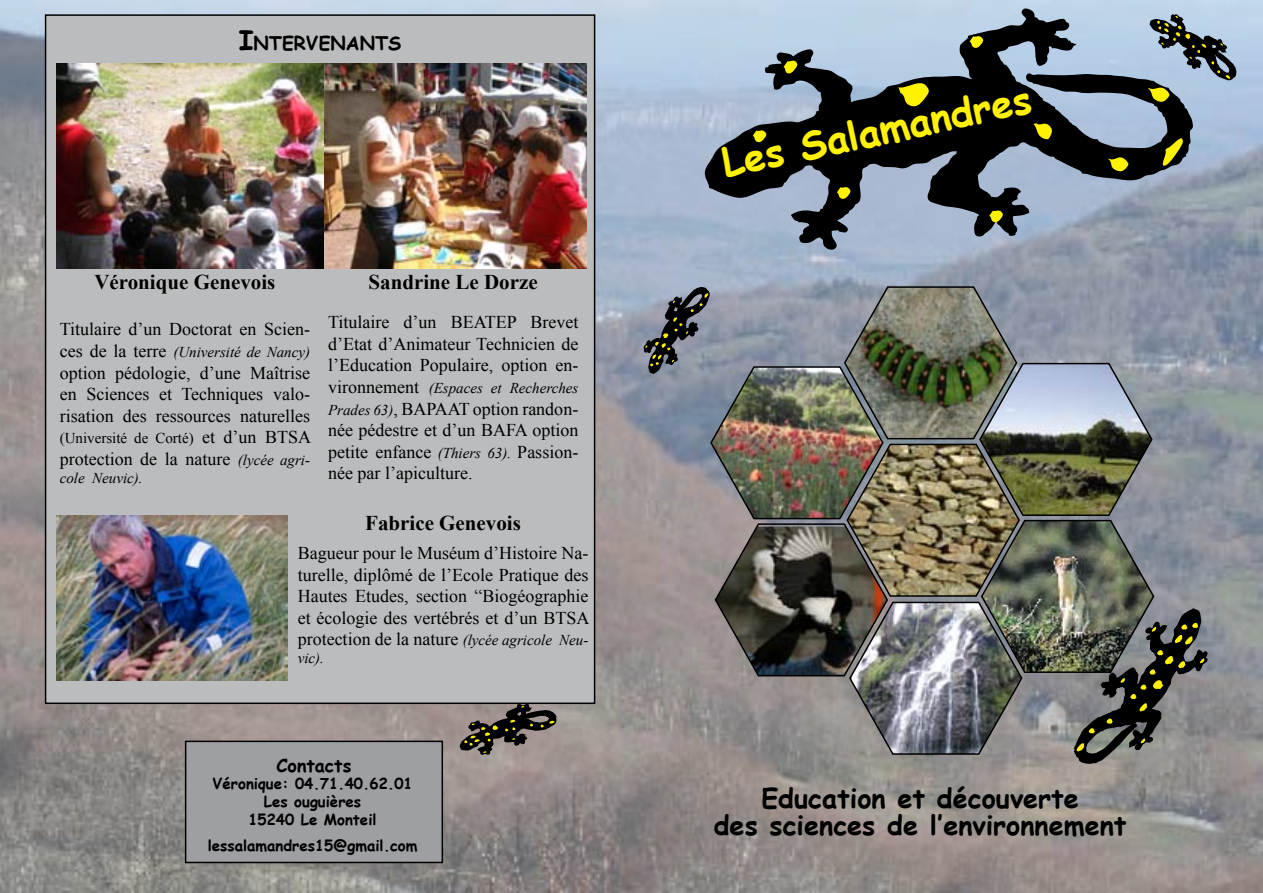
<style>
.page{position:relative;width:1263px;height:893px;background:#fff}
.page>*{position:absolute;margin:0;border:0;box-sizing:border-box;transform-origin:0 0}
.t1{font:700 39px "Comic Sans MS";color:#fff200}
.t2{font:700 27px/27px "Comic Sans MS";color:#000;text-align:center}
.t3{font:700 21px "Times New Roman";color:#000}
.t4{font:700 18.9px "Comic Sans MS";color:#000}
.t5{font:18px/21.6px "Times New Roman";color:#000;text-align:justify}
.t6{font:700 18px "Comic Sans MS";color:#000}
.t7{font:italic 15px "Times New Roman";color:#000}
.t8{font:700 15px/18px "Comic Sans MS";color:#000;text-align:center}
.t9{font:15px "Times New Roman";color:#000}
.s1{font-size:27px}
.s2{font-style:normal;font-size:18px}
.s3{font-size:18px}
.s4{font-style:italic;font-size:15px}
</style>
<div class="page">
<img style="left:0;top:0;width:1263px;height:893px">
<svg style="left:702px;top:6px;width:493px;height:245px;background:#707c8a"></svg>
<svg style="left:1108px;top:154px;width:22px;height:19px"></svg>
<img style="left:642px;top:285px;width:568px;height:481px">
<svg style="left:1160px;top:135px;width:24px;height:32px"></svg>
<svg style="left:783px;top:59px;width:15px;height:16px"></svg>
<svg style="left:989px;top:209px;width:15px;height:14px"></svg>
<svg style="left:1033px;top:121px;width:20px;height:20px"></svg>
<svg style="left:898px;top:79px;width:33px;height:30px"></svg>
<svg style="left:1144px;top:12px;width:95px;height:96px;background:#86969e"></svg>
<div style="left:46px;top:15px;width:549px;height:688px;background:#babcbe"></div>
<img style="left:56px;top:63px;width:531px;height:205px">
<div style="left:186px;top:741px;width:256px;height:121px;background:#9d9fa2"></div>
<div style="left:185px;top:741px;width:258px;height:122px;border:2px solid #000"></div>
<svg style="left:458px;top:702px;width:101px;height:87px;background:#7d746e"></svg>
<svg style="left:837px;top:185px;width:15px;height:15px"></svg>
<svg style="left:753px;top:129px;width:14px;height:14px"></svg>
<svg style="left:969px;top:34px;width:15px;height:15px"></svg>
<img style="left:56px;top:516px;width:231px;height:164px">
<p class="t4" style="left:239px;top:29px;width:164px"><span class="s1">I</span>NTERVENANTS</p>
<p class="t3" style="left:94px;top:267px;width:183px">Véronique Genevois</p>
<p class="t5" style="left:60px;top:318px;width:252px">Titulaire d’un Doctorat en Scien-</p>
<p class="t7" style="left:60px;top:342px;width:252px"><span class="s2">ces de la terre</span> (Université de Nancy)</p>
<p class="t5" style="left:60px;top:361px;width:252px">option pédologie, d’une Maîtrise en Sciences et Techniques valo&shy;risation des ressources naturelles</p>
<p class="t9" style="left:60px;top:428px;width:253px">(Université de Corté) <span class="s3">et d’un BTSA</span></p>
<p class="t5" style="left:60px;top:448px;width:252px">protection de la nature <span class="s4">(lycée agri-</span></p>
<p class="t7" style="left:60px;top:468px;width:84px">cole Neuvic).</p>
<p class="t3" style="left:369px;top:267px;width:171px">Sandrine Le Dorze</p>
<p class="t5" style="left:328px;top:311px;width:252px">Titulaire d’un BEATEP Brevet d’Etat d’Animateur Technicien de l’Education Populaire, option en-</p>
<p class="t7" style="left:328px;top:378px;width:252px"><span class="s2">vironnement</span> (Espaces et Recherches</p>
<p class="t5" style="left:328px;top:397px;width:252px"><span class="s4">Prades 63)</span>, BAPAAT option randon&shy;née pédestre et d’un BAFA option petite enfance <span class="s4">(Thiers 63).</span> Passion&shy;née par l’apiculture.</p>
<p class="t3" style="left:365px;top:509px;width:157px">Fabrice Genevois</p>
<p class="t5" style="left:298px;top:542px;width:293px">Bagueur pour le Muséum d’Histoire Na&shy;turelle, diplômé de l’Ecole Pratique des Hautes Etudes, section “Biogéographie et écologie des vertébrés et d’un BTSA protection de la nature <span class="s4">(lycée agricole Neu-</span></p>
<p class="t7" style="left:298px;top:648px;width:28px">vic).</p>
<p class="t6" style="left:276px;top:752px;width:77px">Contacts</p>
<p class="t8" style="left:212px;top:774px;width:202px">Véronique: 04.71.40.62.01<br>Les ouguières<br>15240 Le Monteil</p>
<p class="t8" style="left:208px;top:835px;width:211px">lessalamandres15@gmail.com</p>
<h1 class="t1" style="left:716px;top:135px;width:317px;rotate:-12deg">Les Salamandres</h1>
<h2 class="t2" style="left:714px;top:784px;width:414px">Education et découverte<br>des sciences de l’environnement</h2>
</div>
